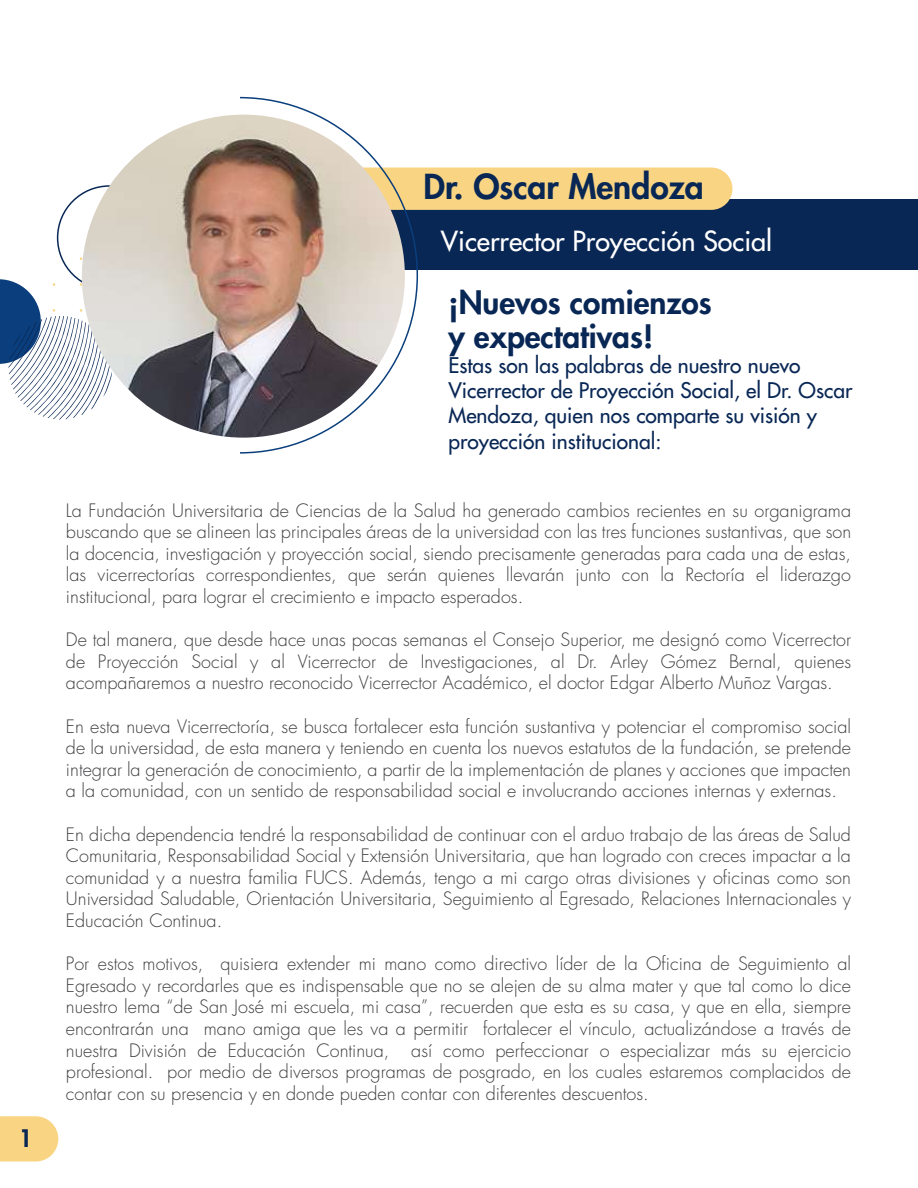
<style>
.page{position:relative;width:918px;height:1188px;background:#fff}
.page>*{position:absolute;margin:0;border:0;box-sizing:border-box;transform-origin:0 0}
.t1{font:800 33.6px "Futura Std";color:#092755}
.t2{font:800 31.5px/34.2px "Futura Std";color:#092755}
.t3{font:500 27px "Futura Std";color:#fff}
.t4{font:800 23.55px "Futura Std";color:#092755}
.t5{font:500 21px/25.2px "Futura Std";color:#092755}
.t6{font:300 18px/21.6px "Futura Std";color:#3e3d40;text-align:justify}
</style>
<div class="page">
<svg style="left:0;top:279px;width:112px;height:141px"></svg>
<div style="left:371px;top:199px;width:547px;height:70px;background:#092755"></div>
<div style="left:418px;top:168px;width:314px;height:42px;background:#f9d583"></div>
<img style="left:82px;top:115px;width:323px;height:323px;border-radius:161px">
<svg style="left:240px;top:97px;width:178px;height:357px"></svg>
<svg style="left:0;top:1116px;width:58px;height:46px;background:#f9d88e"></svg>
<h3 class="t4" style="left:19px;top:1124px;width:15px">1</h3>
<h1 class="t1" style="left:423px;top:165px;width:282px">Dr. Oscar Mendoza</h1>
<h3 class="t3" style="left:441px;top:224px;width:333px">Vicerrector Proyección Social</h3>
<h2 class="t2" style="left:448px;top:285px;width:265px">¡Nuevos comienzos y expectativas!</h2>
<p class="t5" style="left:448px;top:353px;width:405px">Estas son las palabras de nuestro nuevo Vicerrector de Proyección Social, el Dr. Oscar Mendoza, quien nos comparte su visión y proyección institucional:</p>
<p class="t6" style="left:66px;top:500px;width:787px">La Fundación Universitaria de Ciencias de la Salud ha generado cambios recientes en su organigrama buscando que se alineen las principales áreas de la universidad con las tres funciones sustantivas, que son la docencia, investigación y proyección social, siendo precisamente generadas para cada una de estas, las vicerrectorías correspondientes, que serán quienes llevarán junto con la Rectoría el liderazgo institucional, para lograr el crecimiento e impacto esperados.</p>
<p class="t6" style="left:66px;top:629px;width:787px">De tal manera, que desde hace unas pocas semanas el Consejo Superior, me designó como Vicerrector de Proyección Social y al Vicerrector de Investigaciones, al Dr. Arley Gómez Bernal, quienes acompañaremos a nuestro reconocido Vicerrector Académico, el doctor Edgar Alberto Muñoz Vargas.</p>
<p class="t6" style="left:66px;top:716px;width:787px">En esta nueva Vicerrectoría, se busca fortalecer esta función sustantiva y potenciar el compromiso social de la universidad, de esta manera y teniendo en cuenta los nuevos estatutos de la fundación, se pretende integrar la generación de conocimiento, a partir de la implementación de planes y acciones que impacten a la comunidad, con un sentido de responsabilidad social e involucrando acciones internas y externas.</p>
<p class="t6" style="left:66px;top:824px;width:787px">En dicha dependencia tendré la responsabilidad de continuar con el arduo trabajo de las áreas de Salud Comunitaria, Responsabilidad Social y Extensión Universitaria, que han logrado con creces impactar a la comunidad y a nuestra familia FUCS. Además, tengo a mi cargo otras divisiones y oficinas como son Universidad Saludable, Orientación Universitaria, Seguimiento al Egresado, Relaciones Internacionales y Educación Continua.</p>
<p class="t6" style="left:66px;top:953px;width:787px">Por estos motivos, quisiera extender mi mano como directivo líder de la Oficina de Seguimiento al Egresado y recordarles que es indispensable que no se alejen de su alma mater y que tal como lo dice nuestro lema “de San José mi escuela, mi casa”, recuerden que esta es su casa, y que en ella, siempre encontrarán una mano amiga que les va a permitir fortalecer el vínculo, actualizándose a través de nuestra División de Educación Continua, así como perfeccionar o especializar más su ejercicio profesional. por medio de diversos programas de posgrado, en los cuales estaremos complacidos de contar con su presencia y en donde pueden contar con diferentes descuentos.</p>
</div>
